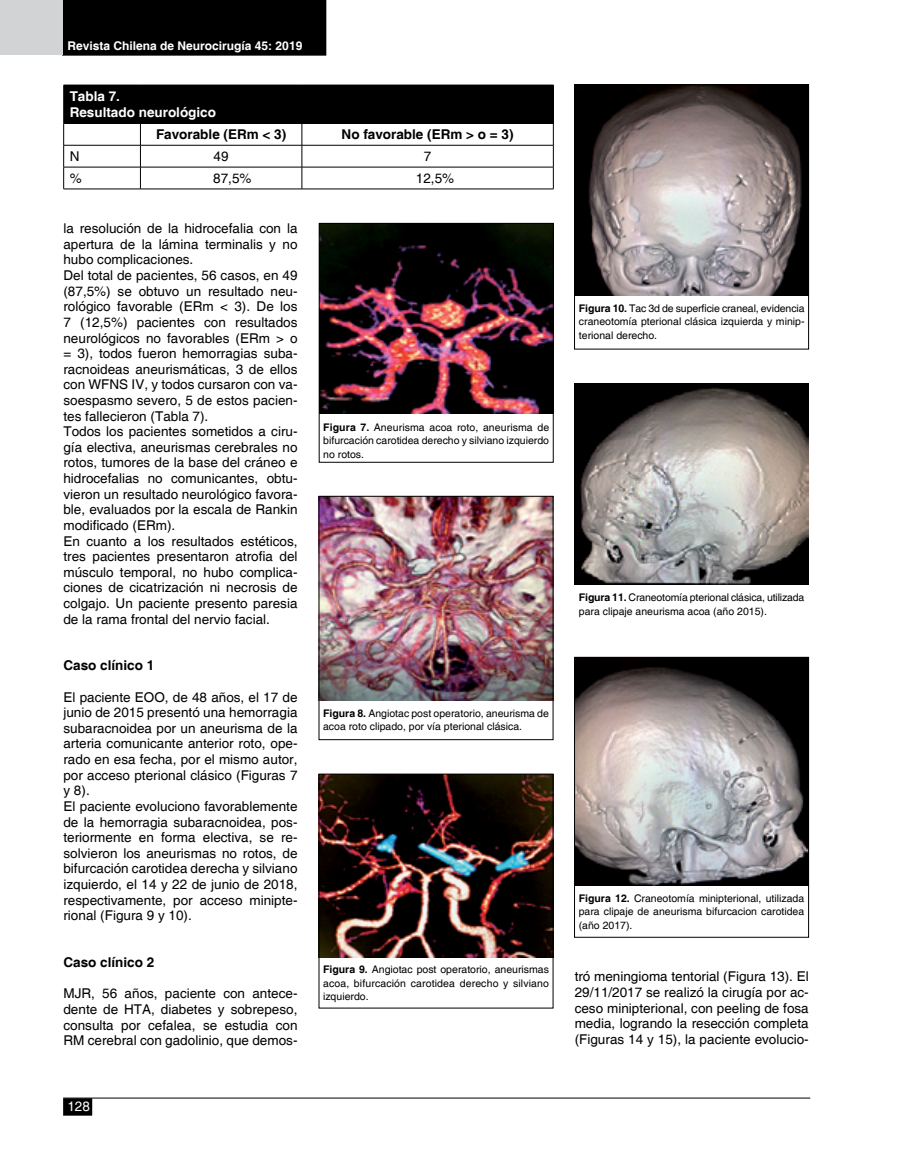
<style>
.page{position:relative;width:915px;height:1170px;background:#fff}
.page>*{position:absolute;margin:0;border:0;box-sizing:border-box;transform-origin:0 0}
.t1{font:13.5px/15.6px "Helvetica";color:#000}
.t2{font:700 13.5px "Helvetica";color:#000}
.t3{font:700 13.5px/16.5px "Helvetica";color:#fff}
.t4{font:13.5px "Helvetica";color:#fff}
.t5{font:700 12px "Helvetica";color:#fff}
.t6{font:10.5px/13.5px "Helvetica";color:#000;text-align:justify}
.s1{font-weight:700}
</style>
<div class="page">
<div style="left:64px;top:1098px;width:27px;height:16px;background:#000"></div>
<div style="left:63px;top:1098px;width:29px;height:17px;border:2px solid #000"></div>
<hr style="left:63px;top:1097px;width:747px;height:1px;background:#000">
<div style="left:62px;top:0;width:264px;height:56px;background:#000"></div>
<div style="left:0;top:0;width:62px;height:55px;background:#d1d3d4"></div>
<div style="left:64px;top:85px;width:489px;height:38px;background:#000"></div>
<hr style="left:63px;top:85px;width:1px;height:38px;background:#000">
<hr style="left:553px;top:85px;width:1px;height:38px;background:#000">
<hr style="left:63px;top:123px;width:77px;height:1px;background:#000">
<hr style="left:140px;top:123px;width:162px;height:1px;background:#000">
<hr style="left:302px;top:123px;width:251px;height:1px;background:#000">
<hr style="left:63px;top:145px;width:77px;height:1px;background:#000">
<hr style="left:140px;top:145px;width:162px;height:1px;background:#000">
<hr style="left:302px;top:145px;width:251px;height:1px;background:#000">
<hr style="left:63px;top:167px;width:77px;height:1px;background:#000">
<svg style="left:63px;top:124px;width:1px;height:65px"></svg>
<hr style="left:140px;top:167px;width:162px;height:1px;background:#000">
<svg style="left:140px;top:124px;width:1px;height:65px"></svg>
<hr style="left:302px;top:167px;width:251px;height:1px;background:#000">
<svg style="left:301px;top:124px;width:1px;height:65px"></svg>
<svg style="left:553px;top:124px;width:1px;height:65px"></svg>
<hr style="left:63px;top:189px;width:77px;height:1px;background:#000">
<hr style="left:140px;top:189px;width:162px;height:1px;background:#000">
<hr style="left:302px;top:189px;width:251px;height:1px;background:#000">
<img style="left:321px;top:225px;width:230px;height:189px">
<div style="left:319px;top:223px;width:234px;height:239px;border:1px solid #000"></div>
<img style="left:321px;top:498px;width:230px;height:202px">
<div style="left:319px;top:496px;width:234px;height:243px;border:1px solid #000"></div>
<img style="left:321px;top:775px;width:230px;height:181px">
<div style="left:319px;top:773px;width:234px;height:235px;border:1px solid #000"></div>
<img style="left:576px;top:87px;width:230px;height:208px">
<div style="left:574px;top:85px;width:234px;height:264px;border:1px solid #000"></div>
<img style="left:574px;top:383px;width:234px;height:202px">
<img style="left:576px;top:659px;width:230px;height:226px">
<div style="left:574px;top:657px;width:234px;height:280px;border:1px solid #000"></div>
<p class="t5" style="left:67px;top:39px;width:236px">Revista Chilena de Neurocirugía 45: 2019</p>
<p class="t3" style="left:70px;top:89px;width:148px">Tabla 7.<br>Resultado neurológico</p>
<p class="t2" style="left:156px;top:126px;width:132px">Favorable (ERm &lt; 3)</p>
<p class="t2" style="left:341px;top:126px;width:173px">No favorable (ERm &gt; o = 3)</p>
<p class="t1" style="left:70px;top:149px;width:11px">N</p>
<p class="t1" style="left:213px;top:149px;width:17px">49</p>
<p class="t1" style="left:423px;top:149px;width:9px">7</p>
<p class="t1" style="left:70px;top:171px;width:14px">%</p>
<p class="t1" style="left:213px;top:171px;width:40px">87,5%</p>
<p class="t1" style="left:416px;top:171px;width:40px">12,5%</p>
<p class="t1" style="left:63px;top:221px;width:235px">la resolución de la hidrocefalia con la apertura de la lámina terminalis y no hubo complicaciones.<br>Del total de pacientes, 56 casos, en 49 (87,5%) se obtuvo un resultado neu&shy;rológico favorable (ERm &lt; 3). De los 7 (12,5%) pacientes con resultados neurológicos no favorables (ERm &gt; o = 3), todos fueron hemorragias suba&shy;racnoideas aneurismáticas, 3 de ellos con WFNS IV, y todos cursaron con va&shy;soespasmo severo, 5 de estos pacien&shy;tes fallecieron (Tabla 7).<br>Todos los pacientes sometidos a ciru&shy;gía electiva, aneurismas cerebrales no rotos, tumores de la base del cráneo e hidrocefalias no comunicantes, obtu&shy;vieron un resultado neurológico favora&shy;ble, evaluados por la escala de Rankin modificado (ERm).<br>En cuanto a los resultados estéticos, tres pacientes presentaron atrofia del músculo temporal, no hubo complica&shy;ciones de cicatrización ni necrosis de colgajo. Un paciente presento paresia de la rama frontal del nervio facial.</p>
<p class="t2" style="left:63px;top:657px;width:92px">Caso clínico 1</p>
<p class="t1" style="left:63px;top:689px;width:235px">El paciente EOO, de 48 años, el 17 de junio de 2015 presentó una hemorragia subaracnoidea por un aneurisma de la arteria comunicante anterior roto, ope&shy;rado en esa fecha, por el mismo autor, por acceso pterional clásico (Figuras 7 y 8).<br>El paciente evoluciono favorablemente de la hemorragia subaracnoidea, pos&shy;teriormente en forma electiva, se re&shy;solvieron los aneurismas no rotos, de bifurcación carotidea derecha y silviano izquierdo, el 14 y 22 de junio de 2018, respectivamente, por acceso minipte&shy;rional (Figura 9 y 10).</p>
<p class="t2" style="left:63px;top:954px;width:92px">Caso clínico 2</p>
<p class="t1" style="left:63px;top:986px;width:235px;text-align:justify">MJR, 56 años, paciente con antece&shy;dente de HTA, diabetes y sobrepeso, consulta por cefalea, se estudia con RM cerebral con gadolinio, que demos-</p>
<p class="t6" style="left:323px;top:421px;width:227px"><span class="s1">Figura 7.</span> Aneurisma acoa roto, aneurisma de bifurcación carotidea derecho y silviano izquierdo no rotos.</p>
<p class="t6" style="left:323px;top:706px;width:227px"><span class="s1">Figura 8.</span> Angiotac post operatorio, aneurisma de acoa roto clipado, por vía pterional clásica.</p>
<p class="t6" style="left:323px;top:963px;width:227px"><span class="s1">Figura 9.</span> Angiotac post operatorio, aneurismas acoa, bifurcación carotidea derecho y silviano izquierdo.</p>
<p class="t4" style="left:67px;top:1098px;width:24px">128</p>
<p class="t6" style="left:578px;top:301px;width:227px"><span class="s1">Figura 10.</span> Tac 3d de superficie craneal, evidencia craneotomía pterional clásica izquierda y minip&shy;terional derecho.</p>
<p class="t6" style="left:578px;top:591px;width:227px"><span class="s1">Figura 11.</span> Craneotomía pterional clásica, utilizada para clipaje aneurisma acoa (año 2015).</p>
<p class="t6" style="left:578px;top:891px;width:227px"><span class="s1">Figura 12.</span> Craneotomía minipterional, utilizada para clipaje de aneurisma bifurcacion carotidea (año 2017).</p>
<p class="t1" style="left:574px;top:969px;width:235px;text-align:justify">tró meningioma tentorial (Figura 13). El 29/11/2017 se realizó la cirugía por ac&shy;ceso minipterional, con peeling de fosa media, logrando la resección completa (Figuras 14 y 15), la paciente evolucio-</p>
</div>
